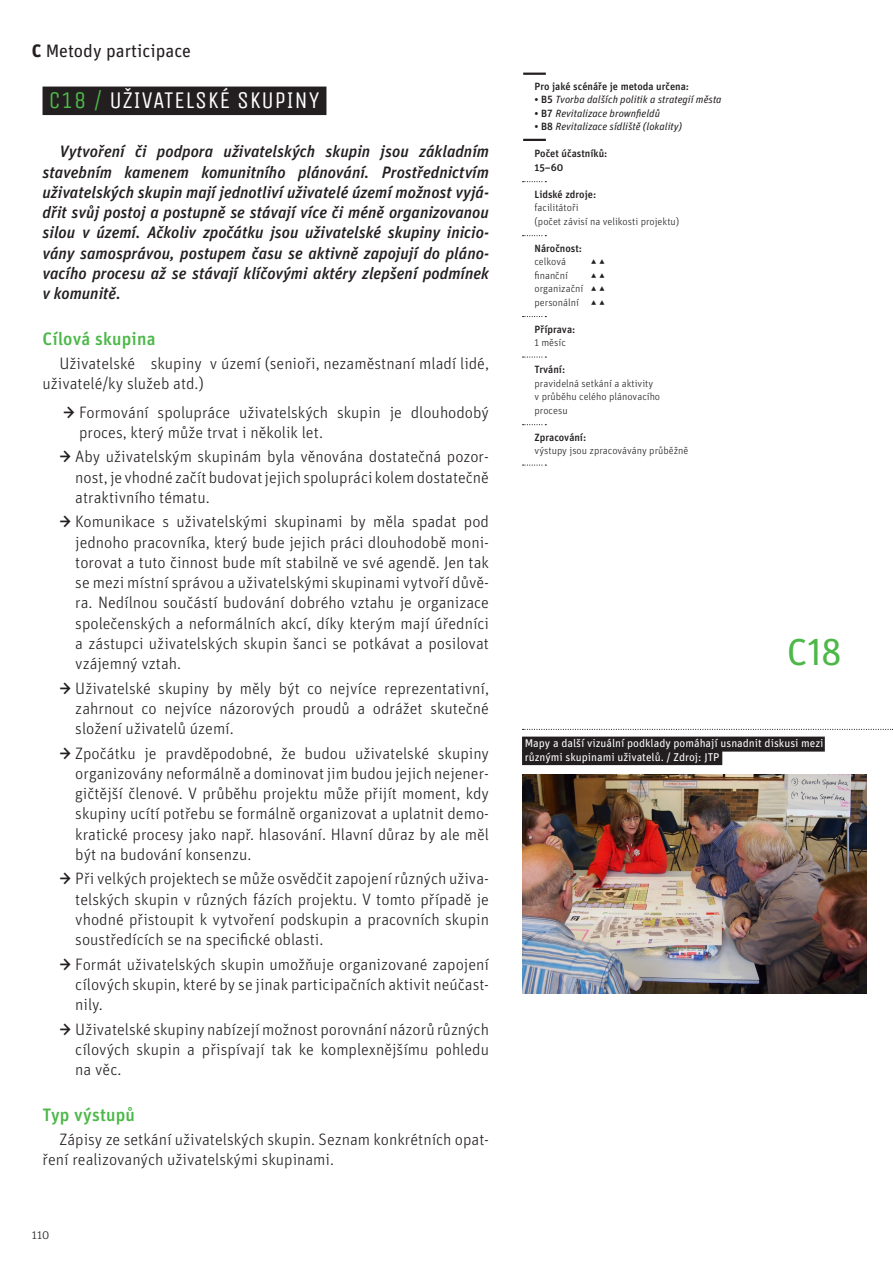
<style>
.page{position:relative;width:893px;height:1263px;background:#fff}
.page>*{position:absolute;margin:0;border:0;box-sizing:border-box;transform-origin:0 0}
.t1{font:37.5px "Unit Pro";color:#4cb848}
.hlavni_nadpis_leva{font:24px "Unica One";letter-spacing:.03em;color:#fff}
.nadpis_leva{font:500 18px "Unit Pro";letter-spacing:.01em;color:#4cb848}
.navigace_leva{font:18px "Unit Pro";color:#231f20}
.odstavec_leva{font:300 16.5px/20.2px "Unit Pro";color:#231f20;text-align:justify}
.odstavec_leva-2{font:italic 500 16.5px/20.2px "Unit Pro";color:#231f20;text-align:justify}
.t2{font:300 12px "Unit Slab Pro";color:#231f20}
.popisky_fotky{font:11.25px/13.5px "Unit Pro";color:#fff}
.scénař{font:300 10.5px/13.5px "Unit Pro";color:#231f20}
.scénař-2{font:500 10.5px/13.5px "Unit Pro";color:#231f20}
.scénař-3{font:italic 10.5px "Unit Pro";color:#231f20}
.s1{font-weight:700}
.s2{color:#4cb848}
.s3{font-weight:500}
.s4{font-weight:500;font-style:normal}
.s5{font-weight:300}
</style>
<div class="page">
<div style="left:43px;top:87px;width:283px;height:28px;background:#231f20"></div>
<svg style="left:523px;top:181px;width:23px;height:1px"></svg>
<svg style="left:523px;top:235px;width:23px;height:1px"></svg>
<svg style="left:523px;top:316px;width:23px;height:1px"></svg>
<svg style="left:523px;top:356px;width:23px;height:2px"></svg>
<svg style="left:523px;top:424px;width:23px;height:1px"></svg>
<svg style="left:523px;top:464px;width:23px;height:2px"></svg>
<hr style="left:523px;top:139px;width:23px;height:2px;background:#231f20">
<hr style="left:523px;top:73px;width:23px;height:2px;background:#231f20">
<img style="left:522px;top:774px;width:344px;height:219px">
<svg style="left:523px;top:729px;width:370px;height:1px"></svg>
<div style="left:522px;top:737px;width:303px;height:15px;background:#231f20"></div>
<div style="left:522px;top:750px;width:200px;height:15px;background:#231f20"></div>
<p class="navigace_leva" style="left:32px;top:38px;width:161px"><span class="s1">C</span> Metody participace</p>
<p class="hlavni_nadpis_leva" style="left:49px;top:86px;width:272px"><span class="s2">C18 /</span> UŽIVATELSKÉ SKUPINY</p>
<p class="odstavec_leva-2" style="left:43px;top:141px;width:448px;text-indent:17px">Vytvoření či podpora uživatelských skupin jsou základním stavebním kamenem komunitního plánování. Prostřednictvím uživatelských skupin mají jednotliví uživatelé území možnost vyjá&shy;dřit svůj postoj a postupně se stávají více či méně organizovanou silou v území. Ačkoliv zpočátku jsou uživatelské skupiny inicio&shy;vány samosprávou, postupem času se aktivně zapojují do pláno&shy;vacího procesu až se stávají klíčovými aktéry zlepšení podmínek v komunitě.</p>
<p class="nadpis_leva" style="left:43px;top:325px;width:114px">Cílová skupina</p>
<p class="odstavec_leva" style="left:43px;top:353px;width:448px;text-indent:17px">Uživatelské skupiny v území (senioři, nezaměstnaní mladí lidé, uživatelé/ky služeb atd.)</p>
<p class="odstavec_leva" style="left:79px;top:401px;width:411px;text-indent:-16px"><span class="s3">→</span> Formování spolupráce uživatelských skupin je dlouhodobý proces, který může trvat i několik let.</p>
<p class="odstavec_leva" style="left:75px;top:446px;width:415px;text-indent:-16px"><span class="s3">→</span> Aby uživatelským skupinám byla věnována dostatečná pozor&shy;nost, je vhodné začít budovat jejich spolupráci kolem dostatečně atraktivního tématu.</p>
<p class="odstavec_leva" style="left:75px;top:511px;width:415px;text-indent:-16px"><span class="s3">→</span> Komunikace s uživatelskými skupinami by měla spadat pod jednoho pracovníka, který bude jejich práci dlouhodobě moni&shy;torovat a tuto činnost bude mít stabilně ve své agendě. Jen tak se mezi místní správou a uživatelskými skupinami vytvoří důvě&shy;ra. Nedílnou součástí budování dobrého vztahu je organizace společenských a neformálních akcí, díky kterým mají úředníci a zástupci uživatelských skupin šanci se potkávat a posilovat vzájemný vztah.</p>
<p class="odstavec_leva" style="left:75px;top:677px;width:415px;text-indent:-16px"><span class="s3">→</span> Uživatelské skupiny by měly být co nejvíce reprezentativní, zahrnout co nejvíce názorových proudů a odrážet skutečné složení uživatelů území.</p>
<p class="odstavec_leva" style="left:75px;top:742px;width:415px;text-indent:-16px"><span class="s3">→</span> Zpočátku je pravděpodobné, že budou uživatelské skupiny organizovány neformálně a dominovat jim budou jejich nejener&shy;gičtější členové. V průběhu projektu může přijít moment, kdy skupiny ucítí potřebu se formálně organizovat a uplatnit demo&shy;kratické procesy jako např. hlasování. Hlavní důraz by ale měl být na budování konsenzu.</p>
<p class="odstavec_leva" style="left:75px;top:868px;width:415px;text-indent:-16px"><span class="s3">→</span> Při velkých projektech se může osvědčit zapojení různých uživa&shy;telských skupin v různých fázích projektu. V tomto případě je vhodné přistoupit k vytvoření podskupin a pracovních skupin soustředících se na specifické oblasti.</p>
<p class="odstavec_leva" style="left:75px;top:953px;width:415px;text-indent:-16px"><span class="s3">→</span> Formát uživatelských skupin umožňuje organizované zapojení cílových skupin, které by se jinak participačních aktivit neúčast&shy;nily.</p>
<p class="odstavec_leva" style="left:75px;top:1018px;width:415px;text-indent:-16px"><span class="s3">→</span> Uživatelské skupiny nabízejí možnost porovnání názorů různých cílových skupin a přispívají tak ke komplexnějšímu pohledu na věc.</p>
<p class="nadpis_leva" style="left:43px;top:1101px;width:94px">Typ výstupů</p>
<p class="odstavec_leva" style="left:43px;top:1129px;width:448px;text-indent:17px">Zápisy ze setkání uživatelských skupin. Seznam konkrétních opat&shy;ření realizovaných uživatelskými skupinami.</p>
<p class="t2" style="left:32px;top:1227px;width:19px">110</p>
<p class="scénař-2" style="left:534px;top:79px;width:156px">Pro jaké scénáře je metoda určena:</p>
<p class="scénař-3" style="left:534px;top:92px;width:189px"><span class="s4">• B5</span> Tvorba dalších politik a strategií města</p>
<p class="scénař-3" style="left:534px;top:106px;width:127px"><span class="s4">• B7</span> Revitalizace brownfieldů</p>
<p class="scénař-3" style="left:534px;top:119px;width:149px"><span class="s4">• B8</span> Revitalizace sídliště (lokality)</p>
<p class="scénař-2" style="left:534px;top:146px;width:74px">Počet účastníků:<br>15–60</p>
<p class="scénař-2" style="left:534px;top:187px;width:63px">Lidské zdroje: <span class="s5">facilitátoři</span></p>
<p class="scénař" style="left:534px;top:214px;width:146px">(počet závisí na velikosti projektu)</p>
<p class="scénař-2" style="left:534px;top:241px;width:49px">Náročnost:</p>
<p class="scénař" style="left:534px;top:255px;width:33px">celková</p>
<p class="scénař" style="left:591px;top:255px;width:16px">▲ ▲</p>
<p class="scénař" style="left:534px;top:268px;width:35px">finanční</p>
<p class="scénař" style="left:591px;top:268px;width:16px">▲ ▲</p>
<p class="scénař" style="left:534px;top:282px;width:72px">organizační ▲ ▲</p>
<p class="scénař" style="left:534px;top:295px;width:72px">personální ▲ ▲</p>
<p class="scénař-2" style="left:534px;top:322px;width:42px">Příprava:</p>
<p class="scénař" style="left:534px;top:336px;width:33px">1 měsíc</p>
<p class="scénař" style="left:534px;top:363px;width:120px"><span class="s3">Trvání:<br></span>pravidelná setkání a aktivity</p>
<p class="scénař" style="left:534px;top:390px;width:127px">v průběhu celého plánovacího</p>
<p class="scénař" style="left:534px;top:403px;width:35px">procesu</p>
<p class="scénař-2" style="left:534px;top:430px;width:53px">Zpracování:</p>
<p class="scénař" style="left:534px;top:444px;width:155px">výstupy jsou zpracovávány průběžně</p>
<p class="t1" style="left:787px;top:625px;width:56px">C18</p>
<p class="popisky_fotky" style="left:525px;top:736px;width:300px">Mapy a další vizuální podklady pomáhají usnadnit diskusi mezi různými skupinami uživatelů. / Zdroj: JTP</p>
</div>
